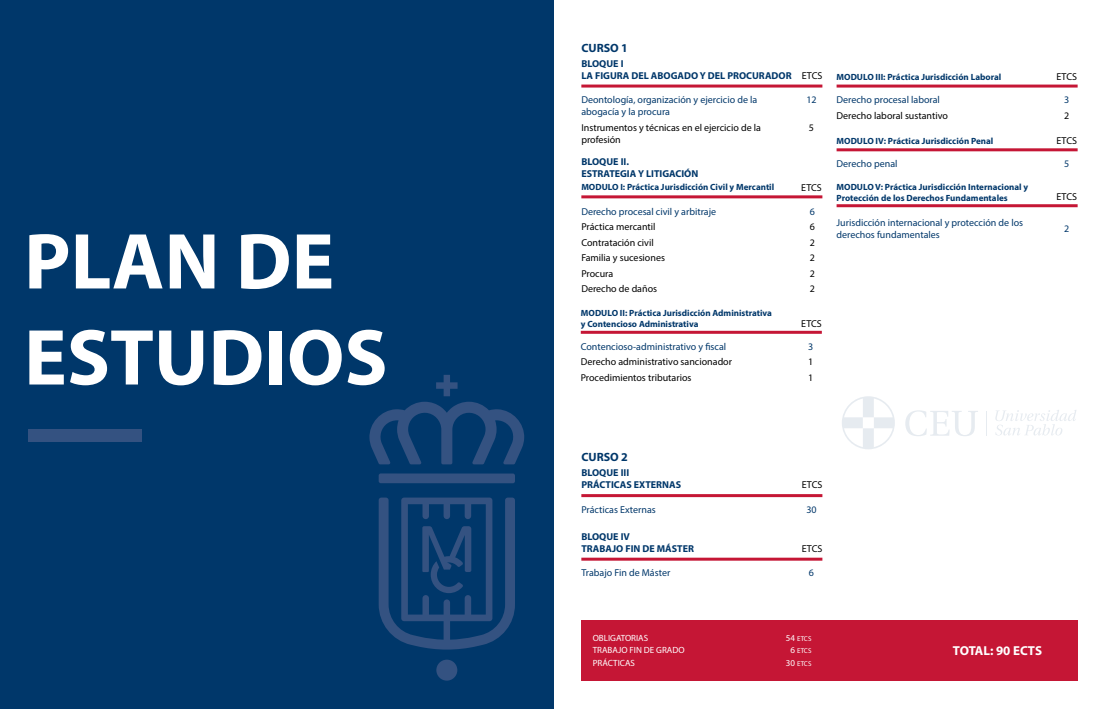
<style>
.page{position:relative;width:1106px;height:709px;background:#fff}
.page>*{position:absolute;margin:0;border:0;box-sizing:border-box;transform-origin:0 0}
.t1{font:700 80px/96px "Myriad Pro";color:#fff}
.t2{font:700 13px "Myriad Pro";letter-spacing:-.005em;color:#fff}
.t3{font:700 12px "Myriad Pro";color:#00376a}
.t4{font:10px/12px "Myriad Pro";color:#00376a}
.t5{font:10px/12px "Myriad Pro";color:#000}
.t6{font:700 10px/12px "Myriad Pro";color:#00376a}
.t7{font:700 9px/10.8px "Myriad Pro";color:#00376a}
.t8{font:9px "Myriad Pro";color:#fff}
.t9{font:7px "Myriad Pro";color:#fff}
.s1{font-size:9px}
</style>
<div class="page">
<div style="left:0;top:0;width:553px;height:709px;background:#00376a"></div>
<div style="left:581px;top:620px;width:496px;height:60px;background:#c51635"></div>
<hr style="left:581px;top:85px;width:241px;height:3px;background:#c51635">
<hr style="left:581px;top:494px;width:241px;height:3px;background:#c51635">
<hr style="left:581px;top:557px;width:241px;height:3px;background:#c51635">
<hr style="left:581px;top:195px;width:241px;height:3px;background:#c51635">
<hr style="left:581px;top:331px;width:240px;height:3px;background:#c51635">
<hr style="left:836px;top:85px;width:241px;height:3px;background:#c51635">
<hr style="left:836px;top:148px;width:241px;height:3px;background:#c51635">
<hr style="left:836px;top:204px;width:241px;height:3px;background:#c51635">
<svg style="left:986px;top:411px;width:1px;height:25px"></svg>
<svg style="left:995px;top:410px;width:81px;height:25px"></svg>
<svg style="left:905px;top:410px;width:73px;height:26px"></svg>
<svg style="left:842px;top:396px;width:53px;height:53px"></svg>
<div style="left:28px;top:429px;width:114px;height:12px;background:#345281"></div>
<div style="left:436px;top:659px;width:21px;height:21px;background:#345281;border-radius:50%"></div>
<div style="left:379px;top:473px;width:136px;height:10px;background:#345281;border-radius:2px"></div>
<svg style="left:369px;top:402px;width:156px;height:62px"></svg>
<svg style="left:436px;top:375px;width:21px;height:21px"></svg>
<svg style="left:379px;top:497px;width:136px;height:152px"></svg>
<h1 class="t1" style="left:24px;top:211px;width:365px">PLAN DE<br>ESTUDIOS</h1>
<h3 class="t3" style="left:581px;top:40px;width:48px">CURSO 1</h3>
<p class="t6" style="left:581px;top:57px;width:212px">BLOQUE I<br>LA FIGURA DEL ABOGADO Y DEL PROCURADOR</p>
<p class="t5" style="left:802px;top:69px;width:22px">ETCS</p>
<p class="t4" style="left:581px;top:94px;width:177px">Deontología, organización y ejercicio de la abogacía y la procura</p>
<p class="t4" style="left:806px;top:94px;width:12px">12</p>
<p class="t5" style="left:581px;top:121px;width:181px">Instrumentos y técnicas en el ejercicio de la profesión</p>
<p class="t5" style="left:809px;top:121px;width:7px">5</p>
<p class="t6" style="left:581px;top:155px;width:118px">BLOQUE II.<br>ESTRATEGIA Y LITIGACIÓN</p>
<p class="t7" style="left:581px;top:182px;width:194px">MODULO I: Práctica Jurisdicción Civil y Mercantil</p>
<p class="t5" style="left:801px;top:182px;width:22px">ETCS</p>
<p class="t4" style="left:581px;top:205px;width:136px">Derecho procesal civil y arbitraje</p>
<p class="t4" style="left:809px;top:205px;width:7px">6</p>
<p class="t5" style="left:581px;top:221px;width:76px">Práctica mercantil</p>
<p class="t5" style="left:809px;top:221px;width:7px">6</p>
<p class="t5" style="left:581px;top:236px;width:74px">Contratación civil</p>
<p class="t5" style="left:809px;top:236px;width:7px">2</p>
<p class="t5" style="left:581px;top:252px;width:85px">Familia y sucesiones</p>
<p class="t5" style="left:809px;top:252px;width:7px">2</p>
<p class="t5" style="left:581px;top:267px;width:33px">Procura</p>
<p class="t5" style="left:809px;top:267px;width:7px">2</p>
<p class="t5" style="left:581px;top:283px;width:77px">Derecho de daños</p>
<p class="t5" style="left:809px;top:283px;width:7px">2</p>
<p class="t7" style="left:581px;top:307px;width:193px">MODULO II: Práctica Jurisdicción Administrativa y Contencioso Administrativa</p>
<p class="t5" style="left:801px;top:317px;width:22px">ETCS</p>
<p class="t4" style="left:581px;top:340px;width:147px">Contencioso-administrativo y fiscal</p>
<p class="t4" style="left:808px;top:340px;width:7px">3</p>
<p class="t5" style="left:581px;top:355px;width:153px">Derecho administrativo sancionador</p>
<p class="t5" style="left:808px;top:355px;width:7px">1</p>
<p class="t5" style="left:581px;top:371px;width:112px">Procedimientos tributarios</p>
<p class="t5" style="left:808px;top:371px;width:7px">1</p>
<p class="t7" style="left:836px;top:72px;width:166px">MODULO III: Práctica Jurisdicción Laboral</p>
<p class="t5" style="left:1056px;top:71px;width:22px">ETCS</p>
<p class="t4" style="left:836px;top:94px;width:105px">Derecho procesal laboral</p>
<p class="t4" style="left:1064px;top:94px;width:7px">3</p>
<p class="t5" style="left:836px;top:109px;width:113px">Derecho laboral sustantivo</p>
<p class="t5" style="left:1064px;top:109px;width:7px">2</p>
<p class="t5" style="left:1056px;top:135px;width:22px">ETCS</p>
<p class="t7" style="left:836px;top:135px;width:158px">MODULO IV: Práctica Jurisdicción Penal</p>
<p class="t7" style="left:836px;top:181px;width:193px">MODULO V: Práctica Jurisdicción Internacional y<br>Protección de los Derechos Fundamentales</p>
<p class="t4" style="left:836px;top:157px;width:62px">Derecho penal</p>
<p class="t4" style="left:1064px;top:157px;width:7px">5</p>
<p class="t5" style="left:1056px;top:191px;width:22px">ETCS</p>
<p class="t4" style="left:836px;top:217px;width:188px">Jurisdicción internacional y protección de los derechos fundamentales</p>
<p class="t4" style="left:1064px;top:223px;width:7px">2</p>
<h3 class="t3" style="left:581px;top:449px;width:48px">CURSO 2</h3>
<p class="t6" style="left:581px;top:466px;width:101px">BLOQUE III<br>PRÁCTICAS EXTERNAS</p>
<p class="t5" style="left:802px;top:479px;width:22px">ETCS</p>
<p class="t4" style="left:581px;top:503px;width:76px">Prácticas Externas</p>
<p class="t4" style="left:806px;top:503px;width:12px">30</p>
<p class="t6" style="left:581px;top:530px;width:114px">BLOQUE IV<br>TRABAJO FIN DE MÁSTER</p>
<p class="t5" style="left:802px;top:542px;width:22px">ETCS</p>
<p class="t4" style="left:581px;top:567px;width:90px">Trabajo Fin de Máster</p>
<p class="t4" style="left:809px;top:567px;width:7px">6</p>
<p class="t8" style="left:592px;top:632px;width:57px">OBLIGATORIAS</p>
<p class="t9" style="left:786px;top:634px;width:27px"><span class="s1">54</span> ETCS</p>
<p class="t8" style="left:592px;top:645px;width:93px">TRABAJO FIN DE GRADO</p>
<p class="t9" style="left:790px;top:646px;width:22px"><span class="s1">6</span> ETCS</p>
<p class="t8" style="left:592px;top:657px;width:44px">PRÁCTICAS</p>
<p class="t9" style="left:786px;top:659px;width:27px"><span class="s1">30</span> ETCS</p>
<h2 class="t2" style="left:953px;top:642px;width:91px">TOTAL: 90 ECTS</h2>
</div>
